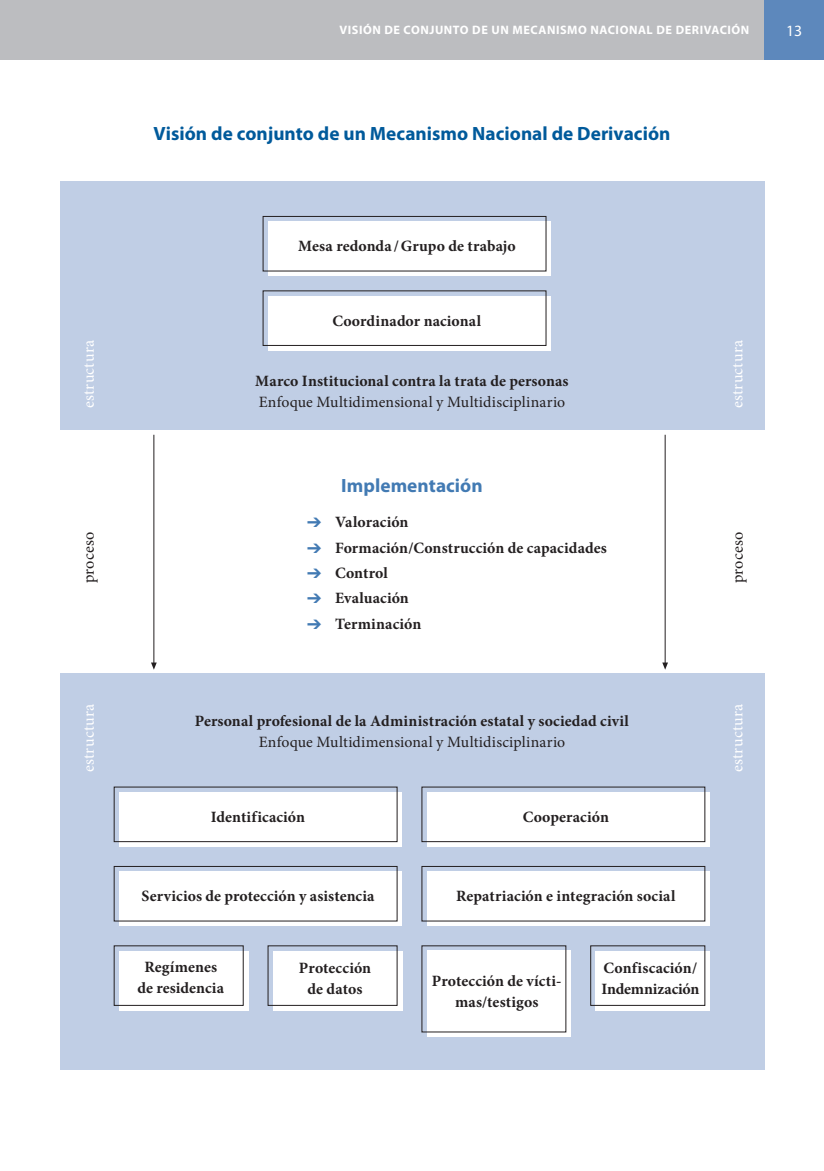
<style>
.page{position:relative;width:824px;height:1171px;background:#fff}
.page>*{position:absolute;margin:0;border:0;box-sizing:border-box;transform-origin:0 0}
.t1{font:700 19.25px "Myriad Pro";color:#005a9b}
.t2{font:700 19.25px "Myriad Pro";color:#427ab3}
.t3{font:16.1px "Minion Pro";letter-spacing:.025em;color:#fff}
.t4{font:16.1px "Minion Pro";letter-spacing:.01em;color:#231f20}
.t5{font:700 15.75px/25.4px "Minion Pro";letter-spacing:.005em;color:#231f20;text-align:center}
.t6{font:15.75px "Minion Pro";letter-spacing:.01em;color:#231f20}
.t7{font:15.75px "Myriad Pro";color:#fff}
.t8{font:700 12.25px "Myriad Pro";letter-spacing:.045em;color:#fff}
</style>
<div class="page">
<div style="left:0;top:0;width:823px;height:60px;background:#bcbdc0"></div>
<div style="left:764px;top:0;width:59px;height:60px;background:#5d88bc"></div>
<div style="left:60px;top:673px;width:704px;height:397px;background:#c0cee5"></div>
<div style="left:60px;top:182px;width:704px;height:248px;background:#c0cee5"></div>
<hr style="left:153px;top:435px;width:1px;height:228px;background:#231f20">
<svg style="left:151px;top:662px;width:6px;height:8px"></svg>
<div style="left:268px;top:296px;width:283px;height:54px;background:#fff"></div>
<div style="left:263px;top:290px;width:283px;height:56px;border:1px solid #231f20"></div>
<div style="left:268px;top:221px;width:283px;height:55px;background:#fff"></div>
<div style="left:263px;top:216px;width:283px;height:55px;border:1px solid #231f20"></div>
<div style="left:119px;top:792px;width:283px;height:54px;background:#fff"></div>
<div style="left:114px;top:786px;width:283px;height:56px;border:1px solid #231f20"></div>
<div style="left:427px;top:792px;width:282px;height:54px;background:#fff"></div>
<div style="left:421px;top:786px;width:284px;height:56px;border:1px solid #231f20"></div>
<div style="left:119px;top:871px;width:283px;height:55px;background:#fff"></div>
<div style="left:114px;top:866px;width:283px;height:55px;border:1px solid #231f20"></div>
<div style="left:427px;top:871px;width:282px;height:55px;background:#fff"></div>
<div style="left:421px;top:866px;width:284px;height:55px;border:1px solid #231f20"></div>
<div style="left:273px;top:951px;width:129px;height:59px;background:#fff"></div>
<div style="left:268px;top:945px;width:129px;height:61px;border:1px solid #231f20"></div>
<div style="left:119px;top:951px;width:129px;height:59px;background:#fff"></div>
<div style="left:114px;top:945px;width:129px;height:61px;border:1px solid #231f20"></div>
<div style="left:595px;top:951px;width:114px;height:59px;background:#fff"></div>
<div style="left:590px;top:945px;width:115px;height:61px;border:1px solid #231f20"></div>
<div style="left:427px;top:951px;width:143px;height:86px;background:#fff"></div>
<hr style="left:664px;top:435px;width:1px;height:228px;background:#231f20">
<svg style="left:662px;top:662px;width:6px;height:8px"></svg>
<p class="t3" style="left:78px;top:408px;width:70px;rotate:-90deg">estructura</p>
<p class="t4" style="left:78px;top:583px;width:53px;rotate:-90deg">proceso</p>
<p class="t3" style="left:78px;top:772px;width:70px;rotate:-90deg">estructura</p>
<p class="t8" style="left:339px;top:22px;width:16px">Visión</p>
<p class="t8" style="left:384px;top:22px;width:29px">de con</p>
<p class="t8" style="left:429px;top:22px;width:103px">junto de un Mecanismo</p>
<p class="t8" style="left:590px;top:22px;width:18px">Nacional</p>
<p class="t8" style="left:656px;top:22px;width:37px">de Derivación</p>
<p class="t7" style="left:786px;top:21px;width:18px">13</p>
<p class="t1" style="left:153px;top:121px;width:518px">Visión de conjunto de un Mecanismo Nacional de Derivación</p>
<p class="t5" style="left:298px;top:233px;width:219px">Mesa redonda /Grupo de trabajo</p>
<p class="t5" style="left:332px;top:308px;width:150px">Coordinador nacional</p>
<p class="t5" style="left:255px;top:368px;width:315px">Marco Institucional contra la trata de personas</p>
<p class="t6" style="left:259px;top:392px;width:308px">Enfoque Multidimensional y Multidisciplinario</p>
<p class="t2" style="left:341px;top:473px;width:143px">Implementación</p>
<p class="t5" style="left:335px;top:509px;width:273px;text-align:left">Valoración<br>Formación/Construcción de capacidades<br>Control<br>Evaluación<br>Terminación</p>
<p class="t5" style="left:195px;top:708px;width:435px">Personal profesional de la Administración estatal y sociedad civil</p>
<p class="t6" style="left:259px;top:731px;width:308px">Enfoque Multidimensional y Multidisciplinario</p>
<p class="t5" style="left:211px;top:804px;width:96px">Identificación</p>
<p class="t5" style="left:522px;top:804px;width:88px">Cooperación</p>
<p class="t5" style="left:141px;top:883px;width:234px">Servicios de protección y asistencia</p>
<p class="t5" style="left:456px;top:883px;width:221px">Repatriación e integración social</p>
<p class="t5" style="left:137px;top:956px;width:88px;line-height:21px">Regímenes de residencia</p>
<p class="t5" style="left:299px;top:957px;width:74px;line-height:21px">Protección de datos</p>
<p class="t5" style="left:432px;top:970px;width:131px;line-height:21px">Protección de vícti&shy;mas/testigos</p>
<p class="t5" style="left:601px;top:957px;width:99px;line-height:21px;text-align:left">Confiscación/<br>Indemnización</p>
<p class="t3" style="left:726px;top:408px;width:70px;rotate:-90deg">estructura</p>
<p class="t4" style="left:727px;top:583px;width:53px;rotate:-90deg">proceso</p>
<p class="t3" style="left:726px;top:772px;width:70px;rotate:-90deg">estructura</p>
</div>
